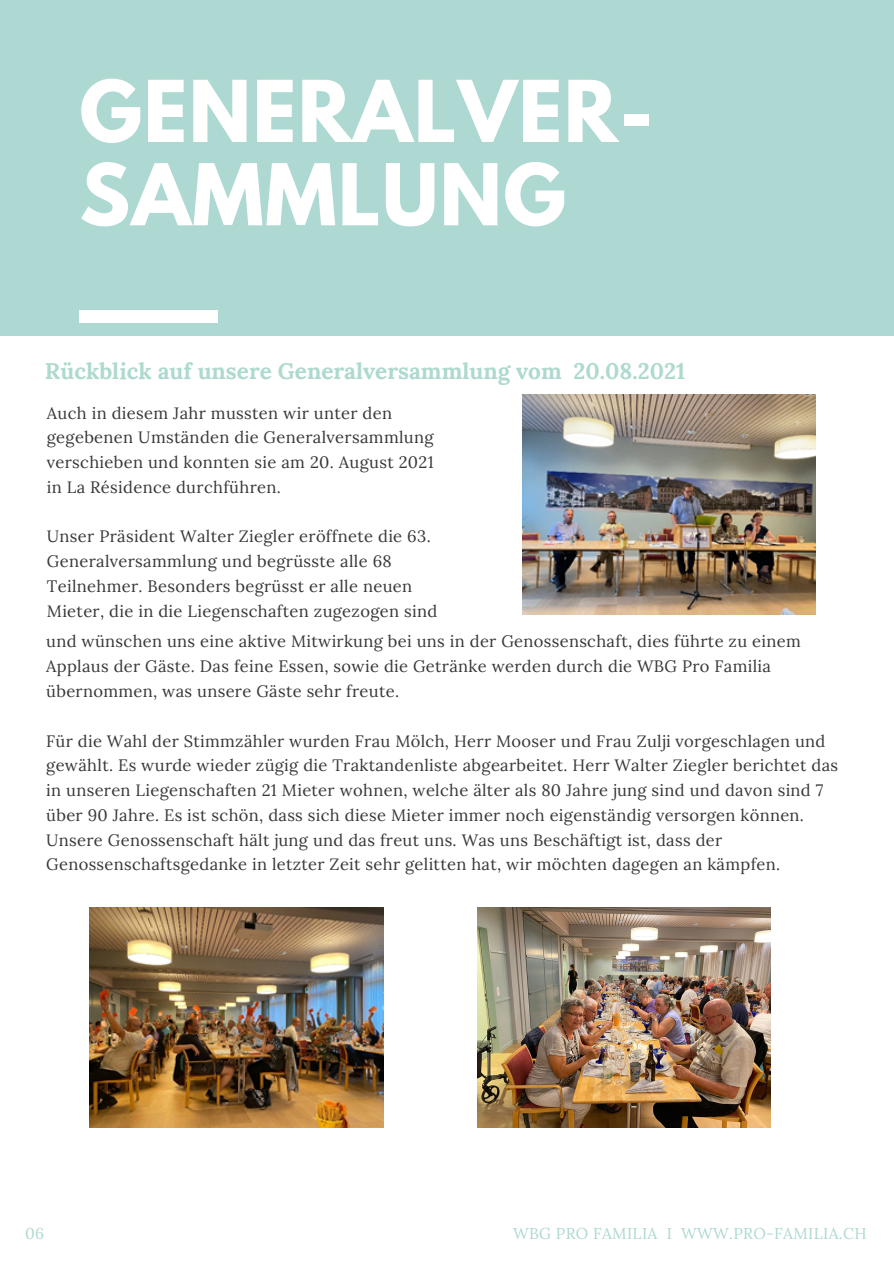
<style>
.page{position:relative;width:894px;height:1264px;background:#fff}
.page>*{position:absolute;margin:0;border:0;box-sizing:border-box;transform-origin:0 0}
.t1{font:700 75.3px "League Spartan";letter-spacing:.02em;color:#fff}
.t2{font:700 22.5px "Lora";color:#add9ce}
.t3{font:16.5px/24.8px "Lora";letter-spacing:.02em;color:#383838}
.t4{font:15.75px "Lora";letter-spacing:.02em;color:#add9d2}
</style>
<div class="page">
<div style="left:0;top:0;width:893px;height:335px;background:#add9d2"></div>
<div style="left:79px;top:310px;width:139px;height:12px;background:#fff"></div>
<img style="left:522px;top:395px;width:293px;height:219px">
<img style="left:89px;top:907px;width:294px;height:220px">
<img style="left:477px;top:907px;width:293px;height:220px">
<p class="t1" style="left:79px;top:74px;width:574px">GENERALVER-</p>
<p class="t1" style="left:79px;top:157px;width:488px">SAMMLUNG</p>
<p class="t2" style="left:45px;top:356px;width:641px">Rückblick auf unsere Generalversammlung vom 20.08.2021</p>
<p class="t3" style="left:47px;top:400px;width:388px">Auch in diesem Jahr mussten wir unter den gegebenen Umständen die Generalversammlung verschieben und konnten sie am 20. August 2021 in La Résidence durchführen.</p>
<p class="t3" style="left:47px;top:524px;width:392px">Unser Präsident Walter Ziegler eröffnete die 63.<br>Generalversammlung und begrüsste alle 68<br>Teilnehmer. Besonders begrüsst er alle neuen Mieter, die in die Liegenschaften zugezogen sind</p>
<p class="t3" style="left:46px;top:629px;width:755px">und wünschen uns eine aktive Mitwirkung bei uns in der Genossenschaft, dies führte zu einem<br>Applaus der Gäste. Das feine Essen, sowie die Getränke werden durch die WBG Pro Familia übernommen, was unsere Gäste sehr freute.</p>
<p class="t3" style="left:46px;top:728px;width:793px">Für die Wahl der Stimmzähler wurden Frau Mölch, Herr Mooser und Frau Zulji vorgeschlagen und gewählt. Es wurde wieder zügig die Traktandenliste abgearbeitet. Herr Walter Ziegler berichtet das in unseren Liegenschaften 21 Mieter wohnen, welche älter als 80 Jahre jung sind und davon sind 7 über 90 Jahre. Es ist schön, dass sich diese Mieter immer noch eigenständig versorgen können.<br>Unsere Genossenschaft hält jung und das freut uns. Was uns Beschäftigt ist, dass der Genossenschaftsgedanke in letzter Zeit sehr gelitten hat, wir möchten dagegen an kämpfen.</p>
<p class="t4" style="left:25px;top:1222px;width:21px">06</p>
<p class="t4" style="left:513px;top:1222px;width:355px">WBG PRO FAMILIA I WWW.PRO-FAMILIA.CH</p>
</div>
